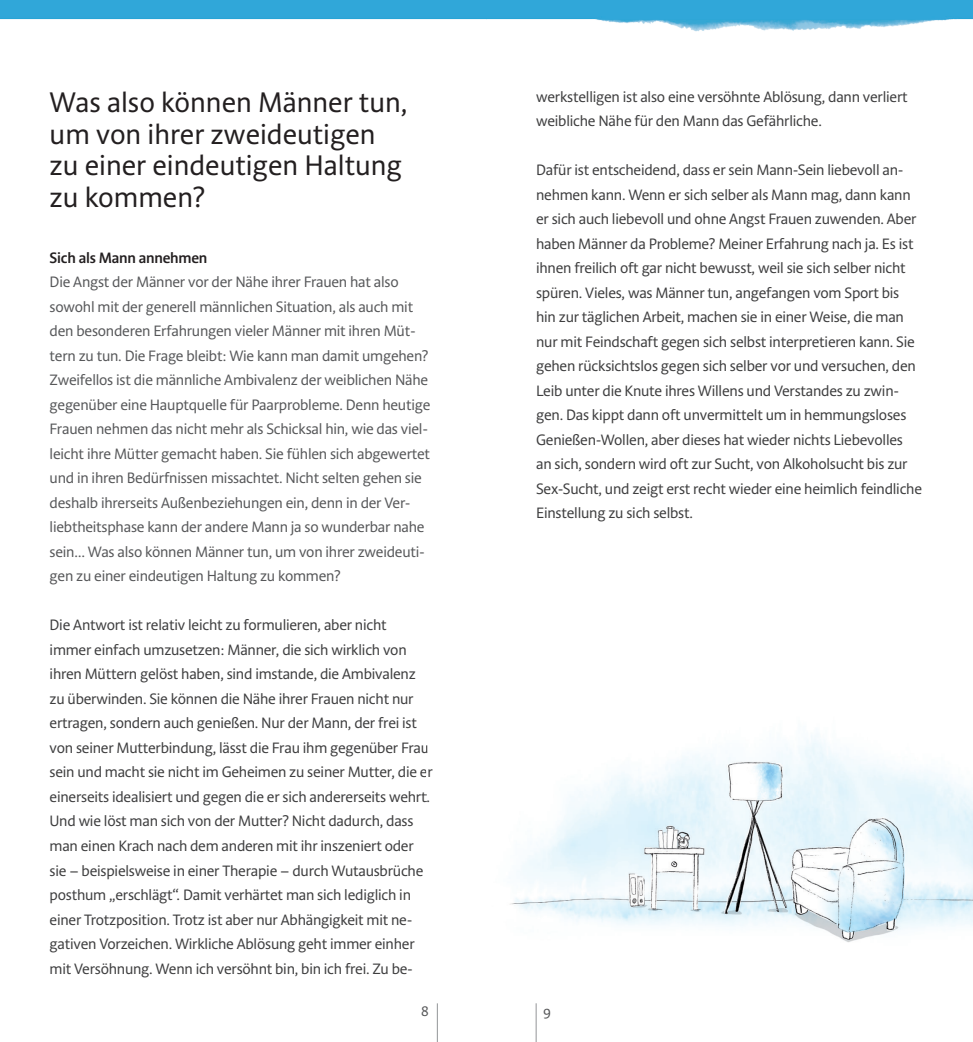
<style>
.page{position:relative;width:973px;height:1042px;background:#fff}
.page>*{position:absolute;margin:0;border:0;box-sizing:border-box;transform-origin:0 0}
.t1{font:28px/31.5px "Acorde";color:#231f20}
.t2{font:14.88px/24.5px "Acorde";letter-spacing:-.015em;color:#3e3e3f}
.t3{font:14.88px/24.5px "Acorde";letter-spacing:-.015em;color:#57585a}
.t4{font:600 14.88px "Acorde";letter-spacing:-.015em;color:#231f20}
.t5{font:14px "Acorde";color:#57585a}
</style>
<div class="page">
<img style="left:510px;top:734px;width:462px;height:208px">
<img style="left:0;top:0;width:972px;height:32px">
<hr style="left:437px;top:1003px;width:1px;height:39px;background:#939598">
<hr style="left:535px;top:1003px;width:1px;height:39px;background:#939598">
<h1 class="t1" style="left:50px;top:88px;width:359px">Was also können Männer tun, um von ihrer zweideutigen zu einer eindeutigen Haltung zu kommen?</h1>
<p class="t4" style="left:50px;top:249px;width:159px">Sich als Mann annehmen</p>
<p class="t3" style="left:50px;top:271px;width:382px">Die Angst der Männer vor der Nähe ihrer Frauen hat also sowohl mit der generell männlichen Situation, als auch mit den besonderen Erfahrungen vieler Männer mit ihren Müt&shy;tern zu tun. Die Frage bleibt: Wie kann man damit umgehen?<br>Zweifellos ist die männliche Ambivalenz der weiblichen Nähe gegenüber eine Hauptquelle für Paarprobleme. Denn heutige Frauen nehmen das nicht mehr als Schicksal hin, wie das viel&shy;leicht ihre Mütter gemacht haben. Sie fühlen sich abgewertet und in ihren Bedürfnissen missachtet. Nicht selten gehen sie deshalb ihrerseits Außenbeziehungen ein, denn in der Ver&shy;liebtheitsphase kann der andere Mann ja so wunderbar nahe sein… Was also können Männer tun, um von ihrer zweideuti&shy;gen zu einer eindeutigen Haltung zu kommen?</p>
<p class="t2" style="left:50px;top:614px;width:384px">Die Antwort ist relativ leicht zu formulieren, aber nicht<br>immer einfach umzusetzen: Männer, die sich wirklich von ihren Müttern gelöst haben, sind imstande, die Ambivalenz zu überwinden. Sie können die Nähe ihrer Frauen nicht nur ertragen, sondern auch genießen. Nur der Mann, der frei ist von seiner Mutterbindung, lässt die Frau ihm gegenüber Frau sein und macht sie nicht im Geheimen zu seiner Mutter, die er einerseits idealisiert und gegen die er sich andererseits wehrt.<br>Und wie löst man sich von der Mutter? Nicht dadurch, dass man einen Krach nach dem anderen mit ihr inszeniert oder sie – beispielsweise in einer Therapie – durch Wutausbrüche posthum „erschlägt“. Damit verhärtet man sich lediglich in einer Trotzposition. Trotz ist aber nur Abhängigkeit mit ne&shy;gativen Vorzeichen. Wirkliche Ablösung geht immer einher mit Versöhnung. Wenn ich versöhnt bin, bin ich frei. Zu be-</p>
<p class="t5" style="left:421px;top:1002px;width:9px">8</p>
<p class="t2" style="left:536px;top:85px;width:373px">werkstelligen ist also eine versöhnte Ablösung, dann verliert weibliche Nähe für den Mann das Gefährliche.</p>
<p class="t2" style="left:536px;top:159px;width:387px">Dafür ist entscheidend, dass er sein Mann-Sein liebevoll an&shy;nehmen kann. Wenn er sich selber als Mann mag, dann kann er sich auch liebevoll und ohne Angst Frauen zuwenden. Aber haben Männer da Probleme? Meiner Erfahrung nach ja. Es ist ihnen freilich oft gar nicht bewusst, weil sie sich selber nicht spüren. Vieles, was Männer tun, angefangen vom Sport bis hin zur täglichen Arbeit, machen sie in einer Weise, die man nur mit Feindschaft gegen sich selbst interpretieren kann. Sie gehen rücksichtslos gegen sich selber vor und versuchen, den Leib unter die Knute ihres Willens und Verstandes zu zwin&shy;gen. Das kippt dann oft unvermittelt um in hemmungsloses Genießen-Wollen, aber dieses hat wieder nichts Liebevolles an sich, sondern wird oft zur Sucht, von Alkoholsucht bis zur Sex-Sucht, und zeigt erst recht wieder eine heimlich feindliche Einstellung zu sich selbst.</p>
<p class="t5" style="left:543px;top:1002px;width:9px">9</p>
</div>
